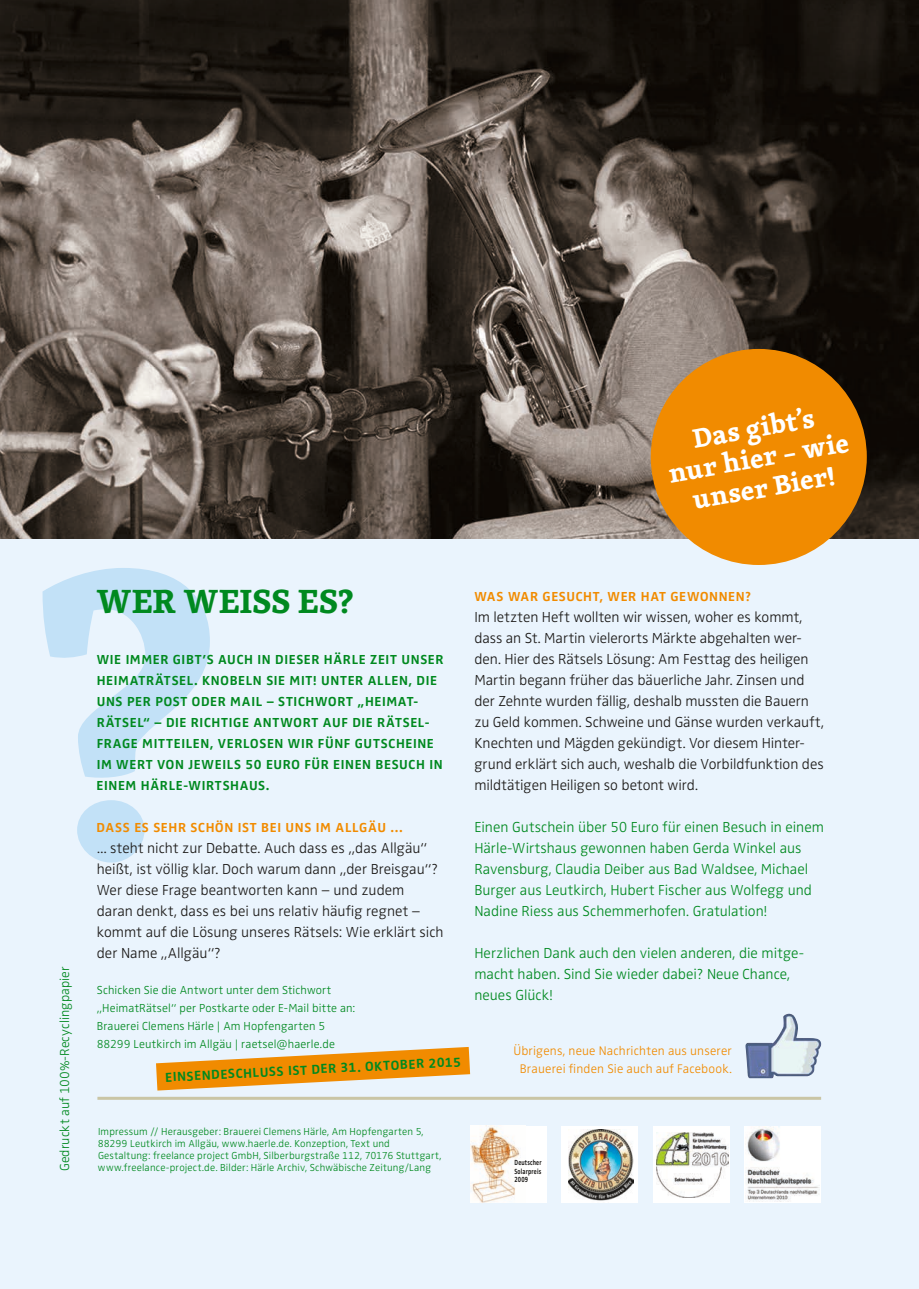
<style>
.page{position:relative;width:919px;height:1289px;background:#fff}
.page>*{position:absolute;margin:0;border:0;box-sizing:border-box;transform-origin:0 0}
.t1{font:700 34.5px "Skolar Basic";letter-spacing:.015em;color:#00891f}
.t2{font:700 27.45px/30.2px "Skolar Basic";color:#fff;text-align:center}
.t3{font:300 15px/21px "Zwo";color:#1b1917}
.t4{font:300 15px/21px "Zwo";color:#00891f}
.t5{font:700 13.5px/21px "Zwo";letter-spacing:.045em;color:#00891f}
.t6{font:700 13.5px "Zwo";letter-spacing:.045em;color:#f18b00}
.t7{font:300 13.5px "Zwo";letter-spacing:.005em;color:#00891f}
.t8{font:300 12.9px/18px "Zwo";letter-spacing:.015em;color:#f18b00;text-align:center}
.t9{font:300 12px/18px "Zwo";letter-spacing:.01em;color:#00891f}
.t10{font:300 10.5px/12px "Zwo";letter-spacing:.015em;color:#00891f}
.t11{font:700 7.65px/8.6px "Zwo";letter-spacing:.03em;color:#1b1917;text-align:justify;scale:.75 1}
</style>
<div class="page">
<div style="left:0;top:0;width:918px;height:1288px;background:#eaf4fd"></div>
<img style="left:0;top:0;width:918px;height:538px">
<svg style="left:43px;top:568px;width:167px;height:294px"></svg>
<svg style="left:156px;top:1047px;width:314px;height:43px"></svg>
<div style="left:650px;top:349px;width:216px;height:216px;background:#f18b00;border-radius:50%"></div>
<div style="left:470px;top:1125px;width:77px;height:77px;background:#fff"></div>
<img style="left:470px;top:1125px;width:50px;height:77px">
<div style="left:561px;top:1125px;width:77px;height:77px;background:#fff"></div>
<img style="left:568px;top:1129px;width:65px;height:72px">
<div style="left:652px;top:1125px;width:77px;height:77px;background:#fff"></div>
<img style="left:656px;top:1132px;width:72px;height:65px">
<div style="left:744px;top:1125px;width:77px;height:77px;background:#fff"></div>
<img style="left:745px;top:1126px;width:74px;height:75px">
<hr style="left:97px;top:1096px;width:724px;height:3px;background:#c9c5a5">
<img style="left:745px;top:1013px;width:76px;height:65px">
<h2 class="t2" style="left:661px;top:430px;width:184px;rotate:-10deg">Das gibt’s<br>nur hier – w ie un ser Bier!</h2>
<p class="t7" style="left:57px;top:1171px;width:207px;rotate:-90deg">Gedruckt auf 100%-Recyclingpapier</p>
<h1 class="t1" style="left:97px;top:578px;width:257px">WER WEISS ES?</h1>
<p class="t5" style="left:97px;top:649px;width:348px">WIE IMMER GIBT’S AUCH IN DIESER HÄRLE ZEIT UNSER HEIMATRÄTSEL. KNOBELN SIE MIT! UNTER ALLEN, DIE UNS PER POST ODER MAIL – STICHWORT „HEIMAT-RÄTSEL“ – DIE RICHTIGE ANTWORT AUF DIE RÄTSEL-FRAGE MITTEILEN, VERLOSEN WIR FÜNF GUTSCHEINE IM WERT VON JEWEILS 50 EURO FÜR EINEN BESUCH IN EINEM HÄRLE-WIRTSHAUS.</p>
<p class="t6" style="left:97px;top:819px;width:307px">DASS ES SEHR SCHÖN IST BEI UNS IM ALLGÄU ...</p>
<p class="t3" style="left:97px;top:837px;width:348px">... steht nicht zur Debatte. Auch dass es „das Allgäu“ heißt, ist völlig klar. Doch warum dann „der Breisgau“?<br>Wer diese Frage beantworten kann – und zudem daran denkt, dass es bei uns relativ häufig regnet – kommt auf die Lösung unseres Rätsels: Wie erklärt sich der Name „Allgäu“?</p>
<p class="t9" style="left:97px;top:981px;width:260px">Schicken Sie die Antwort unter dem Stichwort „HeimatRätsel“ per Postkarte oder E-Mail bitte an:<br>Brauerei Clemens Härle | Am Hopfengarten 5<br>88299 Leutkirch im Allgäu | raetsel@haerle.de</p>
<p class="t5" style="left:165px;top:1066px;width:297px;rotate:-3deg">EINSENDESCHLUSS IST DER 31. OKTOBER 2015</p>
<p class="t6" style="left:474px;top:588px;width:278px">WAS WAR GESUCHT, WER HAT GEWONNEN?</p>
<p class="t3" style="left:474px;top:606px;width:351px">Im letzten Heft wollten wir wissen, woher es kommt, dass an St. Martin vielerorts Märkte abgehalten wer&shy;den. Hier des Rätsels Lösung: Am Festtag des heiligen Martin begann früher das bäuerliche Jahr. Zinsen und der Zehnte wurden fällig, deshalb mussten die Bauern zu Geld kommen. Schweine und Gänse wurden verkauft, Knechten und Mägden gekündigt. Vor diesem Hinter&shy;grund erklärt sich auch, weshalb die Vorbildfunktion des mildtätigen Heiligen so betont wird.</p>
<p class="t4" style="left:474px;top:816px;width:351px">Einen Gutschein über 50 Euro für einen Besuch in einem Härle-Wirtshaus gewonnen haben Gerda Winkel aus Ravensburg, Claudia Deiber aus Bad Waldsee, Michael Burger aus Leutkirch, Hubert Fischer aus Wolfegg und Nadine Riess aus Schemmerhofen. Gratulation!</p>
<p class="t4" style="left:474px;top:942px;width:331px">Herzlichen Dank auch den vielen anderen, die mitge&shy;macht haben. Sind Sie wieder dabei? Neue Chance, neues Glück!</p>
<p class="t8" style="left:513px;top:1041px;width:220px">Übrigens, neue Nachrichten aus unserer<br>Brauerei finden Sie auch auf Facebook.</p>
<p class="t10" style="left:98px;top:1125px;width:345px">Impressum // Herausgeber: Brauerei Clemens Härle, Am Hopfengarten 5, 88299 Leutkirch im Allgäu, www.haerle.de. Konzeption, Text und Gestaltung: freelance project GmbH, Silberburgstraße 112, 70176 Stuttgart, www.freelance-project.de. Bilder: Härle Archiv, Schwäbische Zeitung/Lang</p>
<p class="t11" style="left:514px;top:1158px;width:38px">Deutscher Solarpreis 2009</p>
</div>
